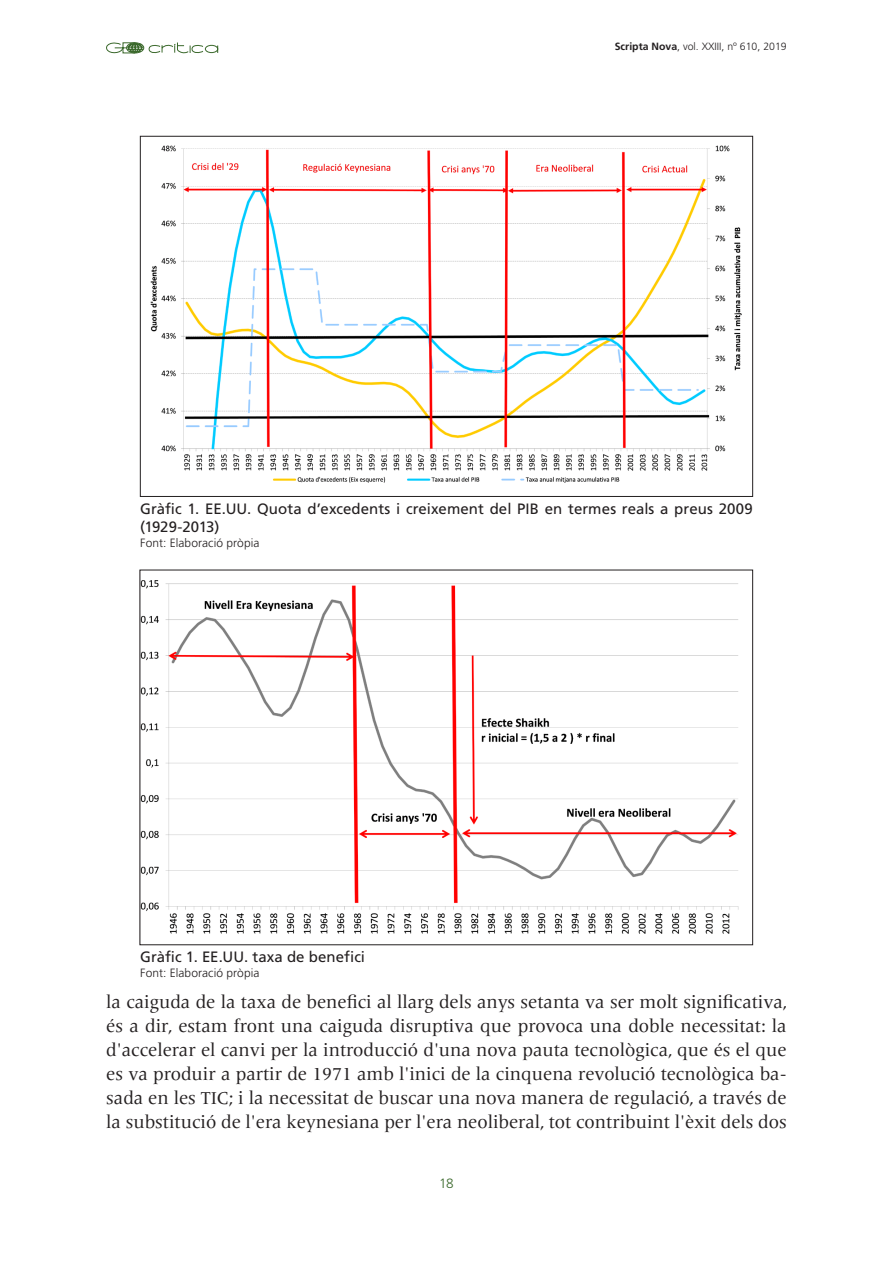
<style>
.page{position:relative;width:893px;height:1263px;background:#fff}
.page>*{position:absolute;margin:0;border:0;box-sizing:border-box;transform-origin:0 0}
.Text{font:18px/24px "Frutiger Serif LT Pro";color:#231f20;text-align:justify}
.Titol_peu_foto{font:15px/18px "Frutiger LT Std";letter-spacing:.005em;color:#231f20}
.t1{font:300 13.5px "Frutiger LT Std";color:#3b692c}
.Font_Foto{font:300 12px "Frutiger LT Std";letter-spacing:.01em;color:#231f20}
.t2{font:300 10.5px "Frutiger LT Std";color:#231f20}
.s1{font-weight:700}
</style>
<div class="page">
<svg style="left:106px;top:42px;width:112px;height:12px"></svg>
<img style="left:150px;top:145px;width:592px;height:338px">
<img style="left:142px;top:580px;width:597px;height:354px">
<p class="t2" style="left:615px;top:41px;width:173px"><span class="s1">Scripta Nova</span>, vol. XXIII, nº 610, 2019</p>
<p class="Titol_peu_foto" style="left:140px;top:499px;width:614px">Gràfic 1. EE.UU. Quota d’excedents i creixement del PIB en termes reals a preus 2009 (1929-2013)</p>
<p class="Font_Foto" style="left:140px;top:536px;width:121px">Font: Elaboració pròpia</p>
<p class="Titol_peu_foto" style="left:140px;top:948px;width:226px">Gràfic 1. EE.UU. taxa de benefici</p>
<p class="Font_Foto" style="left:140px;top:966px;width:121px">Font: Elaboració pròpia</p>
<p class="Text" style="left:106px;top:990px;width:682px">la caiguda de la taxa de benefici al llarg dels anys setanta va ser molt significativa, és a dir, estam front una caiguda disruptiva que provoca una doble necessitat: la d'accelerar el canvi per la introducció d'una nova pauta tecnològica, que és el que es va produir a partir de 1971 amb l'inici de la cinquena revolució tecnològica ba&shy;sada en les TIC; i la necessitat de buscar una nova manera de regulació, a través de la substitució de l'era keynesiana per l'era neoliberal, tot contribuint l'èxit dels dos</p>
<p class="t1" style="left:439px;top:1176px;width:16px">18</p>
</div>
